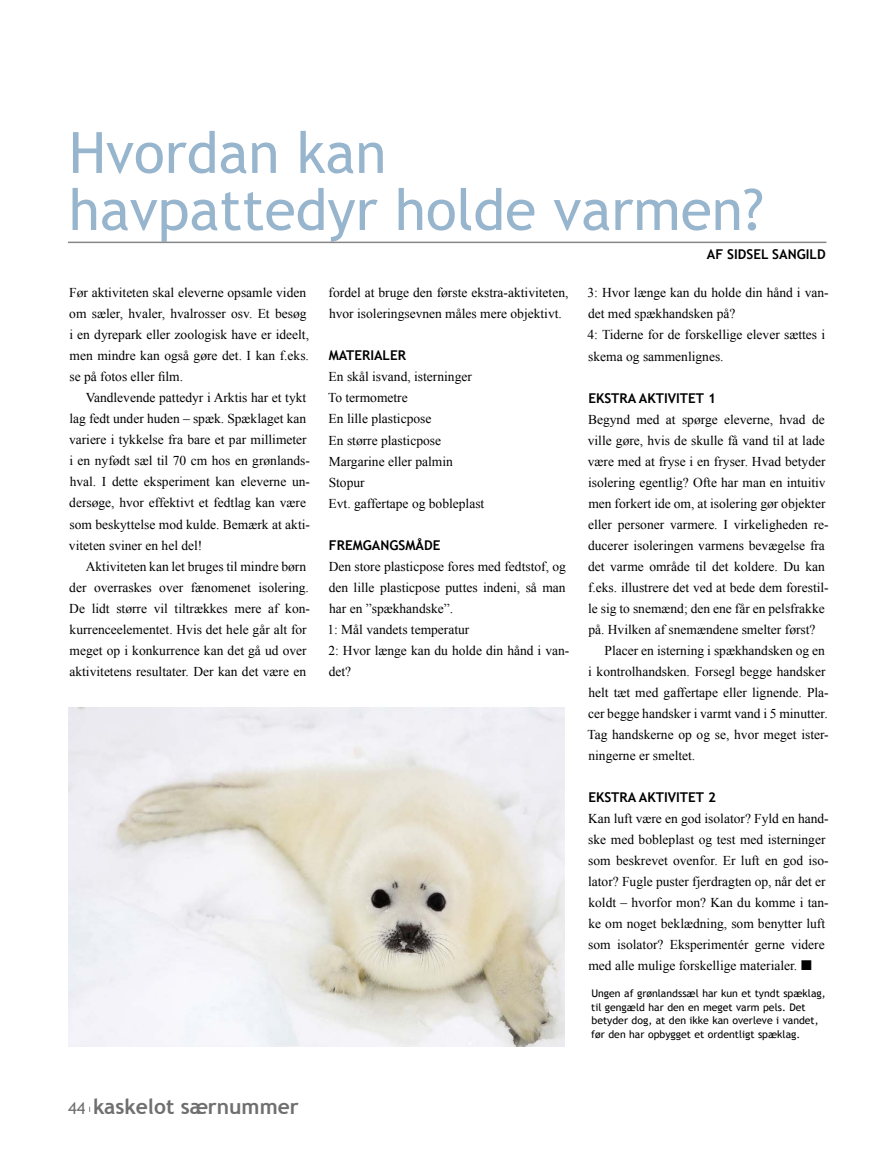
<style>
.page{position:relative;width:893px;height:1149px;background:#fff}
.page>*{position:absolute;margin:0;border:0;box-sizing:border-box;transform-origin:0 0}
.t1{font:57px/57px "Trebuchet MS";color:#98b5ce}
.t2{font:700 21px "Trebuchet MS";color:#706f6f}
.t3{font:16.5px "Trebuchet MS";color:#706f6f}
.t4{font:13.5px/21px "Times New Roman";color:#000}
.t5{font:700 13.5px "Trebuchet MS";color:#000}
.t6{font:10.5px/13.5px "Trebuchet MS";color:#000}
.t7{font:6.15px "Trebuchet MS";color:#000}
.s1{font-family:"Trebuchet MS";font-weight:700}
</style>
<div class="page">
<hr style="left:69px;top:241px;width:757px;height:2px;background:#878787">
<img style="left:69px;top:707px;width:496px;height:339px">
<p class="t1" style="left:69px;top:125px;width:697px">Hvordan kan<br>havpattedyr holde varmen?</p>
<p class="t5" style="left:707px;top:245px;width:120px">AF SIDSEL SANGILD</p>
<p class="t4" style="left:69px;top:282px;width:238px">Før aktiviteten skal eleverne opsamle viden</p>
<p class="t4" style="left:69px;top:303px;width:239px">om sæler, hvaler, hvalrosser osv. Et besøg</p>
<p class="t4" style="left:69px;top:324px;width:241px">i en dyrepark eller zoologisk have er ideelt,</p>
<p class="t4" style="left:70px;top:345px;width:241px">men mindre kan også gøre det. I kan f.eks.</p>
<p class="t4" style="left:70px;top:366px;width:115px">se på fotos eller film.</p>
<p class="t4" style="left:86px;top:387px;width:222px">Vandlevende pattedyr i Arktis har et tykt</p>
<p class="t4" style="left:69px;top:408px;width:238px">lag fedt under huden – spæk. Spæklaget kan</p>
<p class="t4" style="left:69px;top:429px;width:239px">variere i tykkelse fra bare et par millimeter</p>
<p class="t4" style="left:69px;top:450px;width:242px">i en nyfødt sæl til 70 cm hos en grønlands-</p>
<p class="t4" style="left:70px;top:471px;width:242px">hval. I dette eksperiment kan eleverne un-</p>
<p class="t4" style="left:69px;top:492px;width:238px">dersøge, hvor effektivt et fedtlag kan være</p>
<p class="t4" style="left:70px;top:513px;width:242px">som beskyttelse mod kulde. Bemærk at akti-</p>
<p class="t4" style="left:69px;top:534px;width:135px">viteten sviner en hel del!</p>
<p class="t4" style="left:86px;top:555px;width:222px">Aktiviteten kan let bruges til mindre børn</p>
<p class="t4" style="left:69px;top:576px;width:241px">der overraskes over fænomenet isolering.</p>
<p class="t4" style="left:69px;top:597px;width:242px">De lidt større vil tiltrækkes mere af kon-</p>
<p class="t4" style="left:70px;top:618px;width:239px">kurrenceelementet. Hvis det hele går alt for</p>
<p class="t4" style="left:70px;top:639px;width:239px">meget op i konkurrence kan det gå ud over</p>
<p class="t4" style="left:69px;top:660px;width:238px">aktivitetens resultater. Der kan det være en</p>
<p class="t4" style="left:329px;top:282px;width:241px">fordel at bruge den første ekstra-aktiviteten, hvor isoleringsevnen måles mere objektivt.</p>
<p class="t4" style="left:328px;top:345px;width:158px"><span class="s1">MATERIALER<br></span>En skål isvand, isterninger<br>To termometre<br>En lille plasticpose<br>En større plasticpose<br>Margarine eller palmin<br>Stopur<br>Evt. gaffertape og bobleplast</p>
<p class="t4" style="left:327px;top:534px;width:244px"><span class="s1">FREMGANGSMÅDE<br></span>Den store plasticpose fores med fedtstof, og den lille plasticpose puttes indeni, så man har en ”spækhandske”.<br>1: Mål vandets temperatur<br>2: Hvor længe kan du holde din hånd i van&shy;det?</p>
<p class="t4" style="left:587px;top:282px;width:243px">3: Hvor længe kan du holde din hånd i van&shy;det med spækhandsken på?<br>4: Tiderne for de forskellige elever sættes i skema og sammenlignes.</p>
<p class="t5" style="left:588px;top:389px;width:129px">EKSTRA AKTIVITET 1</p>
<p class="t4" style="left:588px;top:408px;width:238px">Begynd med at spørge eleverne, hvad de</p>
<p class="t4" style="left:588px;top:429px;width:238px">ville gøre, hvis de skulle få vand til at lade</p>
<p class="t4" style="left:588px;top:450px;width:239px">være med at fryse i en fryser. Hvad betyder</p>
<p class="t4" style="left:588px;top:471px;width:239px">isolering egentlig? Ofte har man en intuitiv</p>
<p class="t4" style="left:588px;top:492px;width:239px">men forkert ide om, at isolering gør objekter</p>
<p class="t4" style="left:588px;top:513px;width:242px">eller personer varmere. I virkeligheden re-</p>
<p class="t4" style="left:588px;top:534px;width:238px">ducerer isoleringen varmens bevægelse fra</p>
<p class="t4" style="left:588px;top:555px;width:238px">det varme område til det koldere. Du kan</p>
<p class="t4" style="left:588px;top:576px;width:242px">f.eks. illustrere det ved at bede dem forestil-</p>
<p class="t4" style="left:588px;top:597px;width:238px">le sig to snemænd; den ene får en pelsfrakke</p>
<p class="t4" style="left:588px;top:618px;width:229px">på. Hvilken af snemændene smelter først?</p>
<p class="t4" style="left:605px;top:639px;width:222px">Placer en isterning i spækhandsken og en</p>
<p class="t4" style="left:588px;top:660px;width:239px">i kontrolhandsken. Forsegl begge handsker</p>
<p class="t4" style="left:588px;top:681px;width:242px">helt tæt med gaffertape eller lignende. Pla-</p>
<p class="t4" style="left:588px;top:702px;width:241px">cer begge handsker i varmt vand i 5 minutter.</p>
<p class="t4" style="left:587px;top:723px;width:243px">Tag handskerne op og se, hvor meget ister-</p>
<p class="t4" style="left:588px;top:744px;width:108px">ningerne er smeltet.</p>
<p class="t4" style="left:588px;top:786px;width:242px"><span class="s1">EKSTRA AKTIVITET 2<br></span>Kan luft være en god isolator? Fyld en hand&shy;ske med bobleplast og test med isterninger som beskrevet ovenfor. Er luft en god iso&shy;lator? Fugle puster fjerdragten op, når det er koldt – hvorfor mon? Kan du komme i tan&shy;ke om noget beklædning, som benytter luft som isolator? Eksperimentér gerne videre med alle mulige forskellige materialer.</p>
<p class="t6" style="left:591px;top:986px;width:236px">Ungen af grønlandssæl har kun et tyndt spæklag, til gengæld har den en meget varm pels. Det betyder dog, at den ikke kan overleve i vandet, før den har opbygget et ordentligt spæklag.</p>
<p class="t3" style="left:68px;top:1098px;width:19px">44</p>
<p class="t7" style="left:88px;top:1104px;width:5px">|</p>
<p class="t2" style="left:93px;top:1093px;width:207px">KASKELOT SÆRNUMMER</p>
</div>
